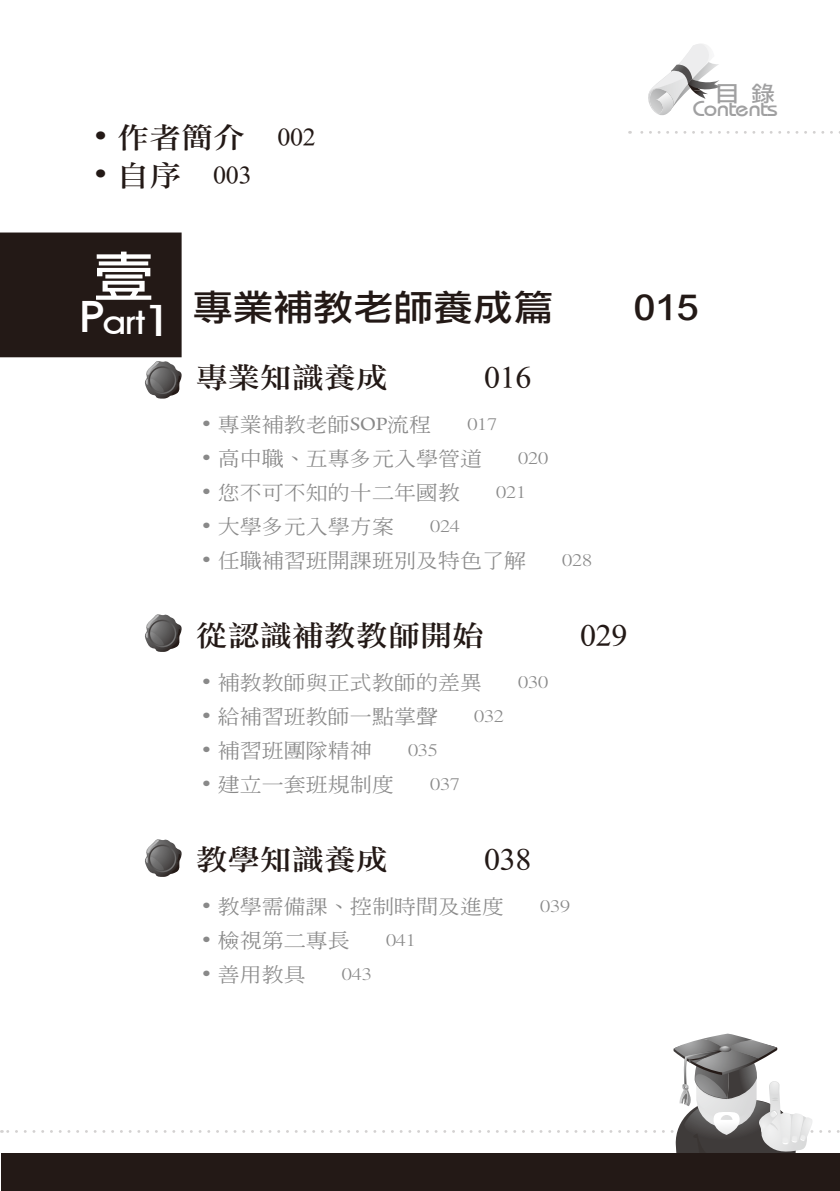
<style>
.page{position:relative;width:840px;height:1191px;background:#fff}
.page>*{position:absolute;margin:0;border:0;box-sizing:border-box;transform-origin:0 0}
.t1{font:54px "DF Li Hei Md HK BF";color:#fff;scale:1.11 1}
.t2{font:36px "DF Li Hei Md HK BF";color:#231916;scale:1.11 1}
.t3{font:500 32.4px "Avant Garde IT Cby BT";color:#fff;scale:1.11 1}
.t4{font:28.8px "DF Li Song Md HK BF";color:#231916;scale:1.11 1}
.t5{font:23.4px "DF Li Song Md HK BF";color:#231916;scale:1.11 1}
.t6{font:21.6px "BARRIEC";letter-spacing:-.025em;color:#a0a0a1;scale:1.11 1}
.t7{font:21.6px "DF Li Hei Md WIN BF";color:#a0a0a1;scale:1.11 1}
.t8{font:500 19.8px "Inn Ming";color:#898989;scale:1.11 1}
.t9{font:16.2px "DF Ming Md HKP BF";color:#898989;scale:1.11 1}
.s1{font-family:"Inn Ming";font-weight:500}
.s2{font-size:23.4px}
.s3{font-family:"Inn Ming";font-weight:500;font-size:28.8px}
.s4{font-size:28.8px}
.s5{font-size:43.2px}
.s6{font-family:"Arno Pro";font-weight:400}
</style>
<div class="page">
<svg style="left:1px;top:1033px;width:839px;height:122px"></svg>
<div style="left:1px;top:233px;width:179px;height:123px;background:#231916"></div>
<div style="left:0;top:232px;width:181px;height:125px;border:2px solid #231916"></div>
<div style="left:1px;top:1153px;width:838px;height:38px;background:#231916"></div>
<svg style="left:648px;top:44px;width:72px;height:71px"></svg>
<svg style="left:629px;top:131px;width:202px;height:3px"></svg>
<svg style="left:145px;top:614px;width:37px;height:38px"></svg>
<svg style="left:145px;top:361px;width:37px;height:37px"></svg>
<svg style="left:145px;top:839px;width:37px;height:38px"></svg>
<h3 class="t4" style="left:85px;top:123px;width:209px"><span class="s1">˙</span>作者簡介 <span class="s2">002</span></h3>
<p class="t5" style="left:85px;top:163px;width:151px"><span class="s3">˙</span><span class="s4">自序</span> 003</p>
<p class="t7" style="left:714px;top:82px;width:56px">目 錄</p>
<p class="t6" style="left:692px;top:95px;width:78px">Contents</p>
<h1 class="t1" style="left:94px;top:249px;width:56px">壹</h1>
<h3 class="t3" style="left:79px;top:303px;width:85px"><span class="s5">P</span>art<span class="s5">1</span></h3>
<h2 class="t2" style="left:193px;top:289px;width:326px">專業補教老師養成篇</h2>
<h2 class="t2" style="left:633px;top:289px;width:60px">015</h2>
<h3 class="t4" style="left:196px;top:363px;width:174px">專業知識養成</h3>
<h3 class="t4" style="left:484px;top:363px;width:44px">016</h3>
<p class="t8" style="left:196px;top:414px;width:213px">˙專業補教老師<span class="s6">SOP</span>流程</p>
<p class="t9" style="left:467px;top:416px;width:28px">017</p>
<p class="t8" style="left:196px;top:448px;width:259px">˙高中職、五專多元入學管道</p>
<p class="t9" style="left:518px;top:450px;width:28px">020</p>
<p class="t8" style="left:196px;top:482px;width:239px">˙您不可不知的十二年國教</p>
<p class="t9" style="left:496px;top:484px;width:28px">021</p>
<p class="t8" style="left:196px;top:516px;width:180px">˙大學多元入學方案</p>
<p class="t9" style="left:430px;top:518px;width:28px">024</p>
<p class="t8" style="left:196px;top:550px;width:299px">˙任職補習班開課班別及特色了解</p>
<p class="t9" style="left:562px;top:552px;width:28px">028</p>
<h3 class="t4" style="left:196px;top:621px;width:261px">從認識補教教師開始</h3>
<h3 class="t4" style="left:580px;top:621px;width:44px">029</h3>
<p class="t8" style="left:196px;top:672px;width:259px">˙補教教師與正式教師的差異</p>
<p class="t9" style="left:518px;top:674px;width:28px">030</p>
<p class="t8" style="left:196px;top:706px;width:220px">˙給補習班教師一點掌聲</p>
<p class="t9" style="left:474px;top:708px;width:28px">032</p>
<p class="t8" style="left:196px;top:740px;width:160px">˙補習班團隊精神</p>
<p class="t9" style="left:408px;top:742px;width:28px">035</p>
<p class="t8" style="left:196px;top:774px;width:180px">˙建立一套班規制度</p>
<p class="t9" style="left:430px;top:776px;width:28px">037</p>
<h3 class="t4" style="left:196px;top:845px;width:174px">教學知識養成</h3>
<h3 class="t4" style="left:484px;top:845px;width:44px">038</h3>
<p class="t8" style="left:196px;top:896px;width:279px">˙教學需備課、控制時間及進度</p>
<p class="t9" style="left:540px;top:898px;width:28px">039</p>
<p class="t8" style="left:196px;top:930px;width:140px">˙檢視第二專長</p>
<p class="t9" style="left:386px;top:932px;width:28px">041</p>
<p class="t8" style="left:196px;top:964px;width:101px">˙善用教具</p>
<p class="t9" style="left:342px;top:966px;width:28px">043</p>
</div>
